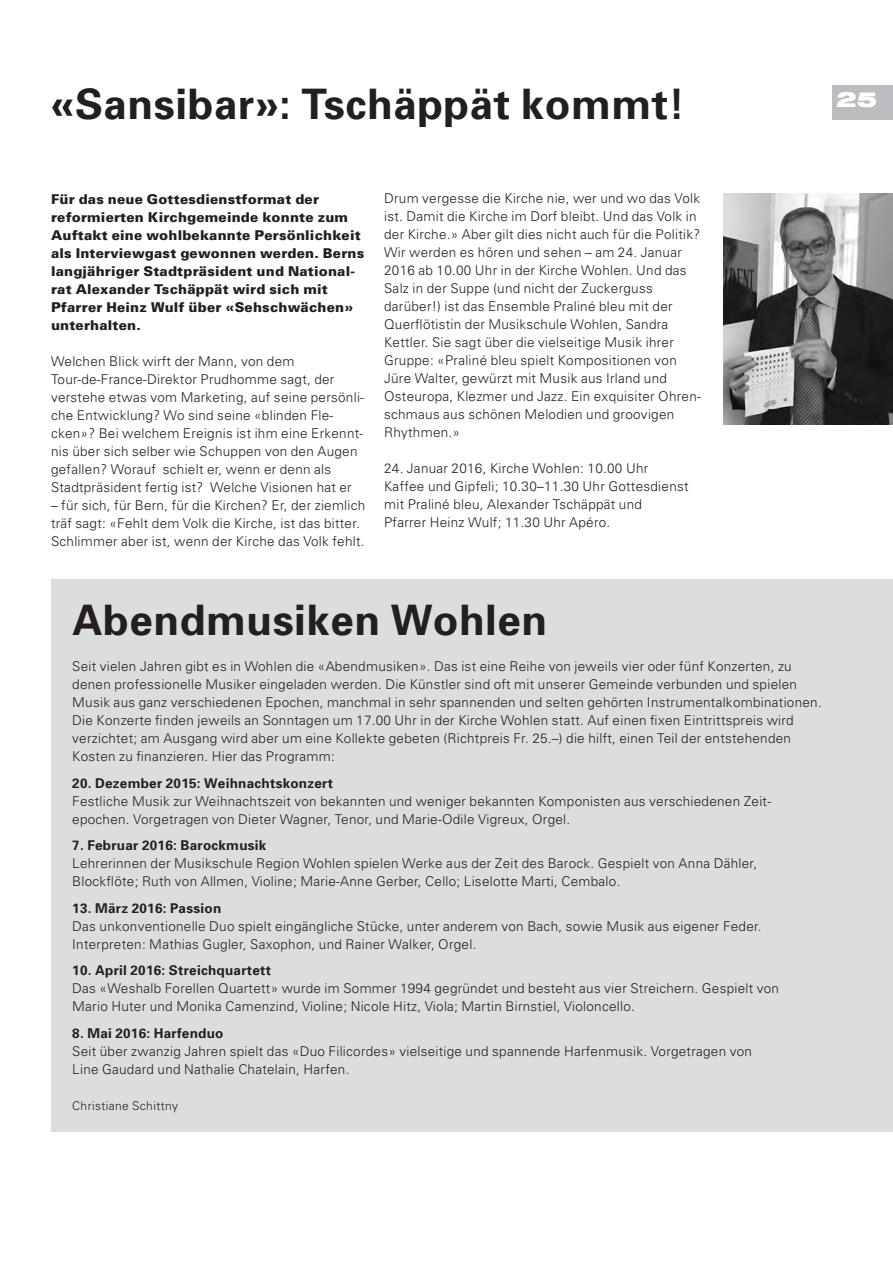
<style>
.page{position:relative;width:893px;height:1263px;background:#fff}
.page>*{position:absolute;margin:0;border:0;box-sizing:border-box;transform-origin:0 0}
.t1{font:700 42px "Univers";letter-spacing:.015em;color:#231f20}
.t2{font:900 expanded 21px "Helvetica Neue LT Com";color:#fff}
.t3{font:300 13.5px/18px "Univers";letter-spacing:.02em;color:#231f20}
.t4{font:900 13.5px/18px "Univers";letter-spacing:.015em;color:#231f20}
.t5{font:700 13.5px "Univers";letter-spacing:.02em;color:#231f20}
.t6{font:300 12px "Univers";letter-spacing:.03em;color:#231f20}
</style>
<div class="page">
<div style="left:832px;top:85px;width:61px;height:35px;background:#bcbdc0"></div>
<div style="left:51px;top:579px;width:842px;height:553px;background:#dcdddf"></div>
<img style="left:723px;top:194px;width:170px;height:230px">
<h1 class="t1" style="left:51px;top:78px;width:635px">«Sansibar»: Tschäppät kommt!</h1>
<h2 class="t2" style="left:836px;top:86px;width:42px">25</h2>
<p class="t4" style="left:51px;top:190px;width:315px">Für das neue Gottesdienstformat der reformierten Kirchgemeinde konnte zum Auftakt eine wohlbekannte Persönlichkeit als Interviewgast gewonnen werden. Berns langjähriger Stadtpräsident und National&shy;rat Alexander Tschäppät wird sich mit Pfarrer Heinz Wulf über «Sehschwächen» unterhalten.</p>
<p class="t3" style="left:51px;top:352px;width:314px">Welchen Blick wirft der Mann, von dem Tour-de-France-Direktor Prudhomme sagt, der verstehe etwas vom Marketing, auf seine persönli&shy;che Entwicklung? Wo sind seine «blinden Fle&shy;cken»? Bei welchem Ereignis ist ihm eine Erkennt&shy;nis über sich selber wie Schuppen von den Augen gefallen? Worauf schielt er, wenn er denn als Stadtpräsident fertig ist? Welche Visionen hat er</p>
<p class="t3" style="left:51px;top:496px;width:316px">– für sich, für Bern, für die Kirchen? Er, der ziemlich träf sagt: «Fehlt dem Volk die Kirche, ist das bitter.<br>Schlimmer aber ist, wenn der Kirche das Volk fehlt.</p>
<p class="t3" style="left:384px;top:189px;width:318px">Drum vergesse die Kirche nie, wer und wo das Volk ist. Damit die Kirche im Dorf bleibt. Und das Volk in der Kirche.» Aber gilt dies nicht auch für die Politik?<br>Wir werden es hören und sehen – am 24. Januar 2016 ab 10.00 Uhr in der Kirche Wohlen. Und das Salz in der Suppe (und nicht der Zuckerguss darüber!) ist das Ensemble Praliné bleu mit der Querflötistin der Musikschule Wohlen, Sandra Kettler. Sie sagt über die vielseitige Musik ihrer Gruppe: «Praliné bleu spielt Kompositionen von Jüre Walter, gewürzt mit Musik aus Irland und Osteuropa, Klezmer und Jazz. Ein exquisiter Ohren&shy;schmaus aus schönen Melodien und groovigen Rhythmen.»</p>
<p class="t3" style="left:384px;top:459px;width:306px">24. Januar 2016, Kirche Wohlen: 10.00 Uhr Kaffee und Gipfeli; 10.30–11.30 Uhr Gottesdienst mit Praliné bleu, Alexander Tschäppät und<br>Pfarrer Heinz Wulf; 11.30 Uhr Apéro.</p>
<h1 class="t1" style="left:72px;top:593px;width:476px">Abendmusiken Wohlen</h1>
<p class="t3" style="left:72px;top:657px;width:751px">Seit vielen Jahren gibt es in Wohlen die «Abendmusiken». Das ist eine Reihe von jeweils vier oder fünf Konzerten, zu denen professionelle Musiker eingeladen werden. Die Künstler sind oft mit unserer Gemeinde verbunden und spielen Musik aus ganz verschiedenen Epochen, manchmal in sehr spannenden und selten gehörten Instrumentalkombinationen.<br>Die Konzerte finden jeweils an Sonntagen um 17.00 Uhr in der Kirche Wohlen statt. Auf einen fixen Eintrittspreis wird verzichtet; am Ausgang wird aber um eine Kollekte gebeten (Richtpreis Fr. 25.–) die hilft, einen Teil der entstehenden Kosten zu finanzieren. Hier das Programm:</p>
<p class="t5" style="left:72px;top:774px;width:262px">20. Dezember 2015: Weihnachtskonzert</p>
<p class="t3" style="left:72px;top:792px;width:700px">Festliche Musik zur Weihnachtszeit von bekannten und weniger bekannten Komponisten aus verschiedenen Zeit&shy;epochen. Vorgetragen von Dieter Wagner, Tenor, und Marie-Odile Vigreux, Orgel.</p>
<p class="t5" style="left:72px;top:837px;width:196px">7. Februar 2016: Barockmusik</p>
<p class="t3" style="left:72px;top:854px;width:686px">Lehrerinnen der Musikschule Region Wohlen spielen Werke aus der Zeit des Barock. Gespielt von Anna Dähler,<br>Blockflöte; Ruth von Allmen, Violine; Marie-Anne Gerber, Cello; Liselotte Marti, Cembalo.</p>
<p class="t5" style="left:72px;top:899px;width:150px">13. März 2016: Passion</p>
<p class="t3" style="left:72px;top:917px;width:691px">Das unkonventionelle Duo spielt eingängliche Stücke, unter anderem von Bach, sowie Musik aus eigener Feder.<br>Interpreten: Mathias Gugler, Saxophon, und Rainer Walker, Orgel.</p>
<p class="t5" style="left:72px;top:962px;width:200px">10. April 2016: Streichquartett</p>
<p class="t3" style="left:72px;top:979px;width:708px">Das «Weshalb Forellen Quartett» wurde im Sommer 1994 gegründet und besteht aus vier Streichern. Gespielt von<br>Mario Huter und Monika Camenzind, Violine; Nicole Hitz, Viola; Martin Birnstiel, Violoncello.</p>
<p class="t5" style="left:72px;top:1024px;width:153px">8. Mai 2016: Harfenduo</p>
<p class="t3" style="left:72px;top:1042px;width:681px">Seit über zwanzig Jahren spielt das «Duo Filicordes» vielseitige und spannende Harfenmusik. Vorgetragen von<br>Line Gaudard und Nathalie Chatelain, Harfen.</p>
<p class="t6" style="left:72px;top:1098px;width:107px">Christiane Schittny</p>
</div>
